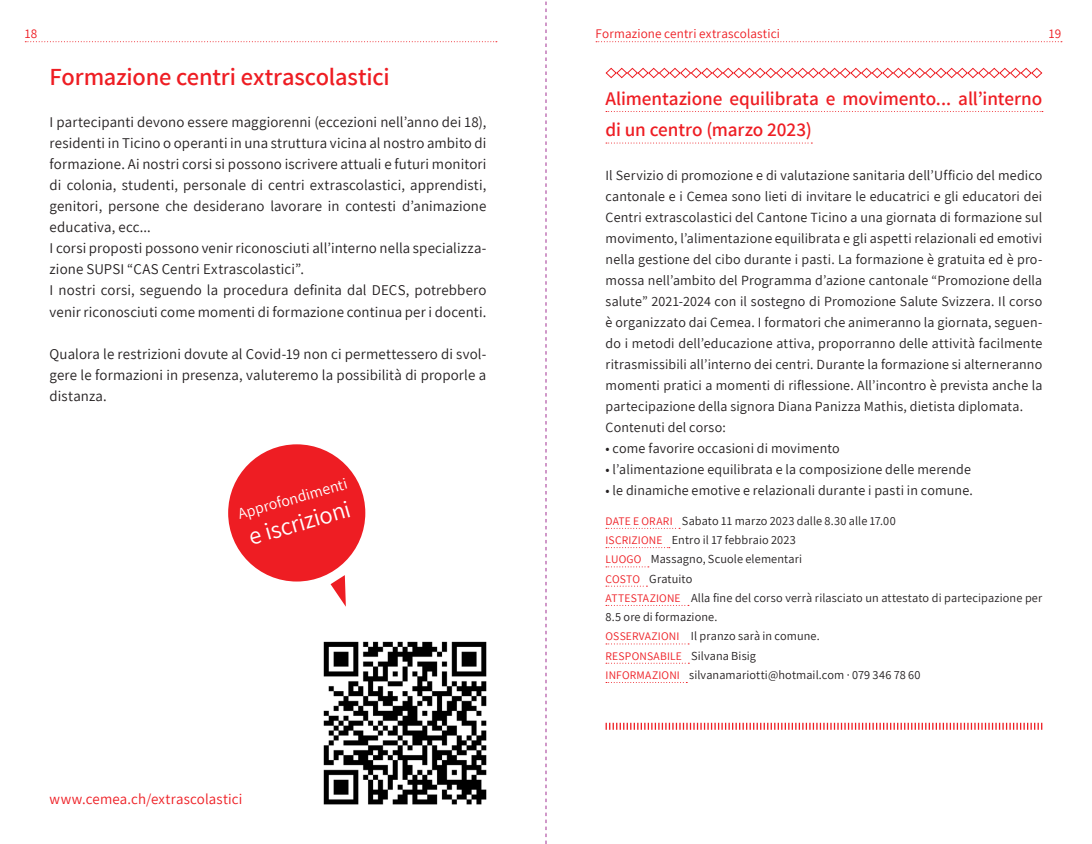
<style>
.page{position:relative;width:1092px;height:844px;background:#fff}
.page>*{position:absolute;margin:0;border:0;box-sizing:border-box;transform-origin:0 0}
.t1{font:600 24.5px "Assistant";letter-spacing:-.01em;color:#ee1d23}
.t2{font:24.5px "Assistant";color:#fff}
.t3{font:600 19.25px/31.5px "Assistant";letter-spacing:-.005em;color:#ee1d23}
.t4{font:15.75px "Assistant";color:#fff}
.t5{font:14.88px/21px "Assistant";letter-spacing:.01em;color:#231f20;text-align:justify}
.t6{font:14.88px "Assistant";letter-spacing:.01em;color:#ee1d23}
.t7{font:14px/21px "Assistant";letter-spacing:.015em;color:#231f20;text-align:justify}
.t8{font:13.12px "Assistant";letter-spacing:.01em;color:#ee1d23}
.t9{font:12.25px/19.2px "Assistant";letter-spacing:.01em;color:#231f20}
.t10{font:11.55px "Assistant";letter-spacing:.02em;color:#ee1d23}
.s1{font-size:11.55px;color:#ee1d23}
.s2{font-size:12.25px;color:#231f20}
</style>
<div class="page">
<svg style="left:545px;top:1px;width:1px;height:842px"></svg>
<svg style="left:596px;top:41px;width:465px;height:1px"></svg>
<svg style="left:25px;top:41px;width:472px;height:1px"></svg>
<svg style="left:605px;top:67px;width:437px;height:12px"></svg>
<svg style="left:606px;top:111px;width:436px;height:1px"></svg>
<svg style="left:606px;top:142px;width:206px;height:1px"></svg>
<svg style="left:606px;top:527px;width:74px;height:1px"></svg>
<svg style="left:606px;top:547px;width:63px;height:1px"></svg>
<svg style="left:606px;top:566px;width:42px;height:1px"></svg>
<svg style="left:606px;top:585px;width:41px;height:1px"></svg>
<svg style="left:606px;top:643px;width:83px;height:1px"></svg>
<svg style="left:606px;top:662px;width:83px;height:1px"></svg>
<svg style="left:605px;top:722px;width:437px;height:7px"></svg>
<img style="left:323px;top:641px;width:164px;height:164px">
<div style="left:228px;top:444px;width:137px;height:137px;background:#ee1d23;border-radius:50%"></div>
<svg style="left:330px;top:575px;width:16px;height:31px"></svg>
<p class="t8" style="left:25px;top:25px;width:14px">18</p>
<p class="t1" style="left:50px;top:60px;width:341px">Formazione centri extrascolastici</p>
<p class="t5" style="left:50px;top:110px;width:438px">I partecipanti devono essere maggiorenni (eccezioni nell’anno dei 18), residenti in Ticino o operanti in una struttura vicina al nostro ambito di formazione. Ai nostri corsi si possono iscrivere attuali e futuri monitori di colonia, studenti, personale di centri extrascolastici, apprendisti, genitori, persone che desiderano lavorare in contesti d’animazione educativa, ecc...</p>
<p class="t5" style="left:50px;top:236px;width:438px">I corsi proposti possono venir riconosciuti all’interno nella specializza&shy;zione SUPSI “CAS Centri Extrascolastici”.</p>
<p class="t5" style="left:50px;top:278px;width:438px;line-height:21.9px">I nostri corsi, seguendo la procedura definita dal DECS, potrebbero venir riconosciuti come momenti di formazione continua per i docenti.</p>
<p class="t5" style="left:50px;top:342px;width:438px">Qualora le restrizioni dovute al Covid-19 non ci permettessero di svol&shy;gere le formazioni in presenza, valuteremo la possibilità di proporle a distanza.</p>
<p class="t4" style="left:235px;top:503px;width:114px;rotate:-16deg">Approfondimenti</p>
<p class="t2" style="left:244px;top:521px;width:106px;rotate:-16deg">e iscrizioni</p>
<p class="t6" style="left:50px;top:788px;width:194px">www.cemea.ch/extrascolastici</p>
<p class="t8" style="left:595px;top:25px;width:186px">Formazione centri extrascolastici</p>
<p class="t8" style="left:1048px;top:25px;width:14px">19</p>
<p class="t3" style="left:605px;top:81px;width:438px">Alimentazione equilibrata e movimento... all’interno di un centro (marzo 2023)</p>
<p class="t7" style="left:605px;top:164px;width:438px">Il Servizio di promozione e di valutazione sanitaria dell’Ufficio del medico cantonale e i Cemea sono lieti di invitare le educatrici e gli educatori dei Centri extrascolastici del Cantone Ticino a una giornata di formazione sul movimento, l’alimentazione equilibrata e gli aspetti relazionali ed emotivi nella gestione del cibo durante i pasti. La formazione è gratuita ed è pro&shy;mossa nell’ambito del Programma d’azione cantonale “Promozione della salute” 2021-2024 con il sostegno di Promozione Salute Svizzera. Il corso è organizzato dai Cemea. I formatori che animeranno la giornata, seguen&shy;do i metodi dell’educazione attiva, proporranno delle attività facilmente ritrasmissibili all’interno dei centri. Durante la formazione si alterneranno momenti pratici a momenti di riflessione. All’incontro è prevista anche la partecipazione della signora Diana Panizza Mathis, dietista diplomata.</p>
<p class="t7" style="left:605px;top:416px;width:122px">Contenuti del corso:</p>
<p class="t7" style="left:605px;top:437px;width:236px">• come favorire occasioni di movimento</p>
<p class="t7" style="left:605px;top:458px;width:367px">• l’alimentazione equilibrata e la composizione delle merende</p>
<p class="t7" style="left:605px;top:479px;width:369px">• le dinamiche emotive e relazionali durante i pasti in comune.</p>
<p class="t9" style="left:605px;top:510px;width:292px"><span class="s1">DATE E ORARI</span> Sabato 11 marzo 2023 dalle 8.30 alle 17.00</p>
<p class="t9" style="left:605px;top:529px;width:192px"><span class="s1">ISCRIZIONE</span> Entro il 17 febbraio 2023</p>
<p class="t9" style="left:605px;top:549px;width:198px"><span class="s1">LUOGO</span> Massagno, Scuole elementari</p>
<p class="t9" style="left:605px;top:568px;width:88px"><span class="s1">COSTO</span> Gratuito</p>
<p class="t9" style="left:605px;top:587px;width:438px"><span class="s1">ATTESTAZIONE</span> Alla fine del corso verrà rilasciato un attestato di partecipazione per<br>8.5 ore di formazione.</p>
<p class="t9" style="left:605px;top:626px;width:216px"><span class="s1">OSSERVAZIONI</span> Il pranzo sarà in comune.</p>
<p class="t10" style="left:605px;top:647px;width:152px">RESPONSABILE <span class="s2">Silvana Bisig</span></p>
<p class="t9" style="left:605px;top:664px;width:316px"><span class="s1">INFORMAZIONI</span> silvanamariotti@hotmail.com · 079 346 78 60</p>
</div>
